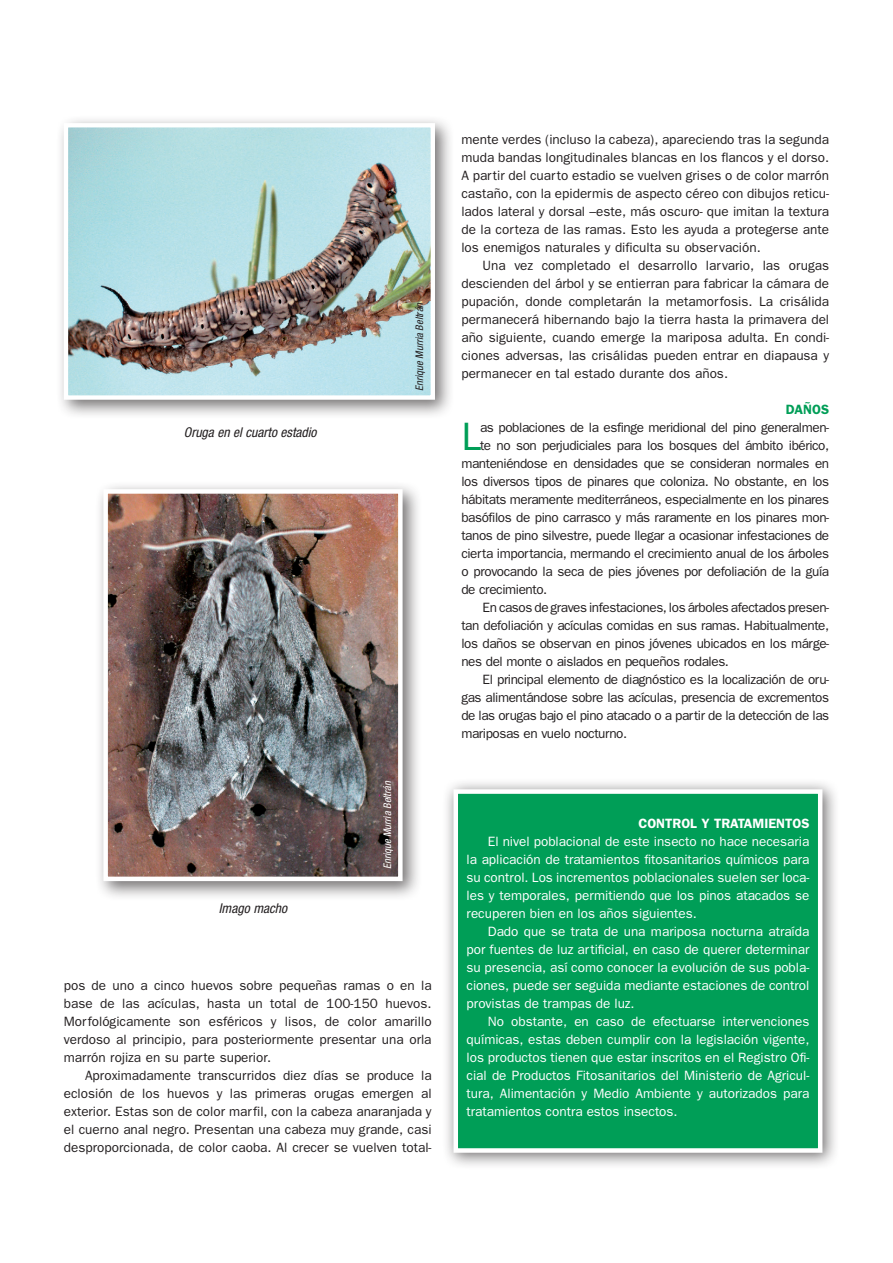
<style>
.page{position:relative;width:893px;height:1263px;background:#fff}
.page>*{position:absolute;margin:0;border:0;box-sizing:border-box;transform-origin:0 0}
.t1{font:39.75px "Franklin Gothic";color:#009e57}
.t2{font:13.5px/18px "Franklin Gothic";letter-spacing:-.03em;color:#231f20;text-align:justify}
.t3{font:13.5px/18px "Franklin Gothic";color:#fff;text-align:justify}
.t4{font:italic condensed 13.5px "Helvetica Neue";color:#231f20}
.t5{font:600 13.5px "Franklin Gothic";color:#fff}
.t6{font:600 13.5px "Franklin Gothic";color:#009e57}
.t7{font:italic condensed 10.5px "Helvetica Neue";color:#231f20}
.t8{font:italic condensed 10.5px "Helvetica Neue";color:#fff}
</style>
<div class="page">
<div style="left:442px;top:778px;width:398px;height:392px;background:#231f20;opacity:.63"></div>
<div style="left:456px;top:791px;width:364px;height:359px;background:#009e57"></div>
<div style="left:453px;top:789px;width:369px;height:364px;border:4px solid #fff"></div>
<div style="left:95px;top:481px;width:328px;height:420px;background:#231f20;opacity:.63"></div>
<img style="left:108px;top:494px;width:290px;height:382px">
<div style="left:103px;top:489px;width:300px;height:392px;border:4px solid #fff"></div>
<div style="left:55px;top:115px;width:400px;height:305px;background:#231f20;opacity:.63"></div>
<img style="left:69px;top:128px;width:361px;height:267px">
<div style="left:64px;top:123px;width:371px;height:277px;border:4px solid #fff"></div>
<p class="t4" style="left:184px;top:425px;width:134px">Oruga en el cuarto estadio</p>
<p class="t7" style="left:413px;top:391px;width:90px;rotate:-90deg">Enrique Murria Beltrán</p>
<p class="t4" style="left:219px;top:900px;width:70px">Imago macho</p>
<p class="t8" style="left:381px;top:869px;width:90px;rotate:-90deg">Enrique Murria Beltrán</p>
<p class="t2" style="left:64px;top:976px;width:369px">pos de uno a cinco huevos sobre pequeñas ramas o en la base de las acículas, hasta un total de 100-150 huevos.<br>Morfológicamente son esféricos y lisos, de color amarillo verdoso al principio, para posteriormente presentar una orla marrón rojiza en su parte superior.</p>
<p class="t2" style="left:64px;top:1066px;width:369px;text-indent:21px">Aproximadamente transcurridos diez días se produce la eclosión de los huevos y las primeras orugas emergen al exterior. Estas son de color marfil, con la cabeza anaranjada y el cuerno anal negro. Presentan una cabeza muy grande, casi desproporcionada, de color caoba. Al crecer se vuelven total-</p>
<p class="t2" style="left:461px;top:130px;width:369px">mente verdes (incluso la cabeza), apareciendo tras la segunda muda bandas longitudinales blancas en los flancos y el dorso.<br>A partir del cuarto estadio se vuelven grises o de color marrón castaño, con la epidermis de aspecto céreo con dibujos reticu&shy;lados lateral y dorsal –este, más oscuro- que imitan la textura de la corteza de las ramas. Esto les ayuda a protegerse ante los enemigos naturales y dificulta su observación.</p>
<p class="t2" style="left:461px;top:256px;width:369px;text-indent:21px">Una vez completado el desarrollo larvario, las orugas descienden del árbol y se entierran para fabricar la cámara de pupación, donde completarán la metamorfosis. La crisálida permanecerá hibernando bajo la tierra hasta la primavera del año siguiente, cuando emerge la mariposa adulta. En condi&shy;ciones adversas, las crisálidas pueden entrar en diapausa y permanecer en tal estado durante dos años.</p>
<p class="t6" style="left:786px;top:401px;width:44px">DAÑOS</p>
<h1 class="t1" style="left:461px;top:414px;width:21px">L</h1>
<p class="t2" style="left:480px;top:418px;width:351px">as poblaciones de la esfinge meridional del pino generalmen-</p>
<p class="t2" style="left:480px;top:436px;width:351px">te no son perjudiciales para los bosques del ámbito ibérico,</p>
<p class="t2" style="left:461px;top:454px;width:369px">manteniéndose en densidades que se consideran normales en</p>
<p class="t2" style="left:461px;top:472px;width:369px">los diversos tipos de pinares que coloniza. No obstante, en los</p>
<p class="t2" style="left:461px;top:490px;width:369px">hábitats meramente mediterráneos, especialmente en los pinares</p>
<p class="t2" style="left:461px;top:508px;width:369px">basófilos de pino carrasco y más raramente en los pinares mon-</p>
<p class="t2" style="left:461px;top:526px;width:369px">tanos de pino silvestre, puede llegar a ocasionar infestaciones de</p>
<p class="t2" style="left:461px;top:544px;width:369px">cierta importancia, mermando el crecimiento anual de los árboles</p>
<p class="t2" style="left:461px;top:562px;width:369px">o provocando la seca de pies jóvenes por defoliación de la guía</p>
<p class="t2" style="left:461px;top:580px;width:87px">de crecimiento.</p>
<p class="t2" style="left:483px;top:598px;width:348px">En casos de graves infestaciones, los árboles afectados presen-</p>
<p class="t2" style="left:461px;top:616px;width:369px">tan defoliación y acículas comidas en sus ramas. Habitualmente,</p>
<p class="t2" style="left:461px;top:634px;width:369px">los daños se observan en pinos jóvenes ubicados en los márge-</p>
<p class="t2" style="left:461px;top:652px;width:269px">nes del monte o aislados en pequeños rodales.</p>
<p class="t2" style="left:483px;top:670px;width:348px">El principal elemento de diagnóstico es la localización de oru-</p>
<p class="t2" style="left:461px;top:688px;width:369px">gas alimentándose sobre las acículas, presencia de excrementos</p>
<p class="t2" style="left:461px;top:706px;width:369px">de las orugas bajo el pino atacado o a partir de la detección de las</p>
<p class="t2" style="left:461px;top:724px;width:167px">mariposas en vuelo nocturno.</p>
<p class="t5" style="left:638px;top:815px;width:173px">CONTROL Y TRATAMIENTOS</p>
<p class="t3" style="left:466px;top:832px;width:344px;text-indent:21px">El nivel poblacional de este insecto no hace necesaria la aplicación de tratamientos fitosanitarios químicos para su control. Los incrementos poblacionales suelen ser loca&shy;les y temporales, permitiendo que los pinos atacados se recuperen bien en los años siguientes.</p>
<p class="t3" style="left:466px;top:922px;width:344px;text-indent:21px">Dado que se trata de una mariposa nocturna atraída por fuentes de luz artificial, en caso de querer determinar su presencia, así como conocer la evolución de sus pobla&shy;ciones, puede ser seguida mediante estaciones de control provistas de trampas de luz.</p>
<p class="t3" style="left:466px;top:1012px;width:344px;text-indent:21px">No obstante, en caso de efectuarse intervenciones químicas, estas deben cumplir con la legislación vigente, los productos tienen que estar inscritos en el Registro Ofi&shy;cial de Productos Fitosanitarios del Ministerio de Agricul&shy;tura, Alimentación y Medio Ambiente y autorizados para tratamientos contra estos insectos.</p>
</div>
